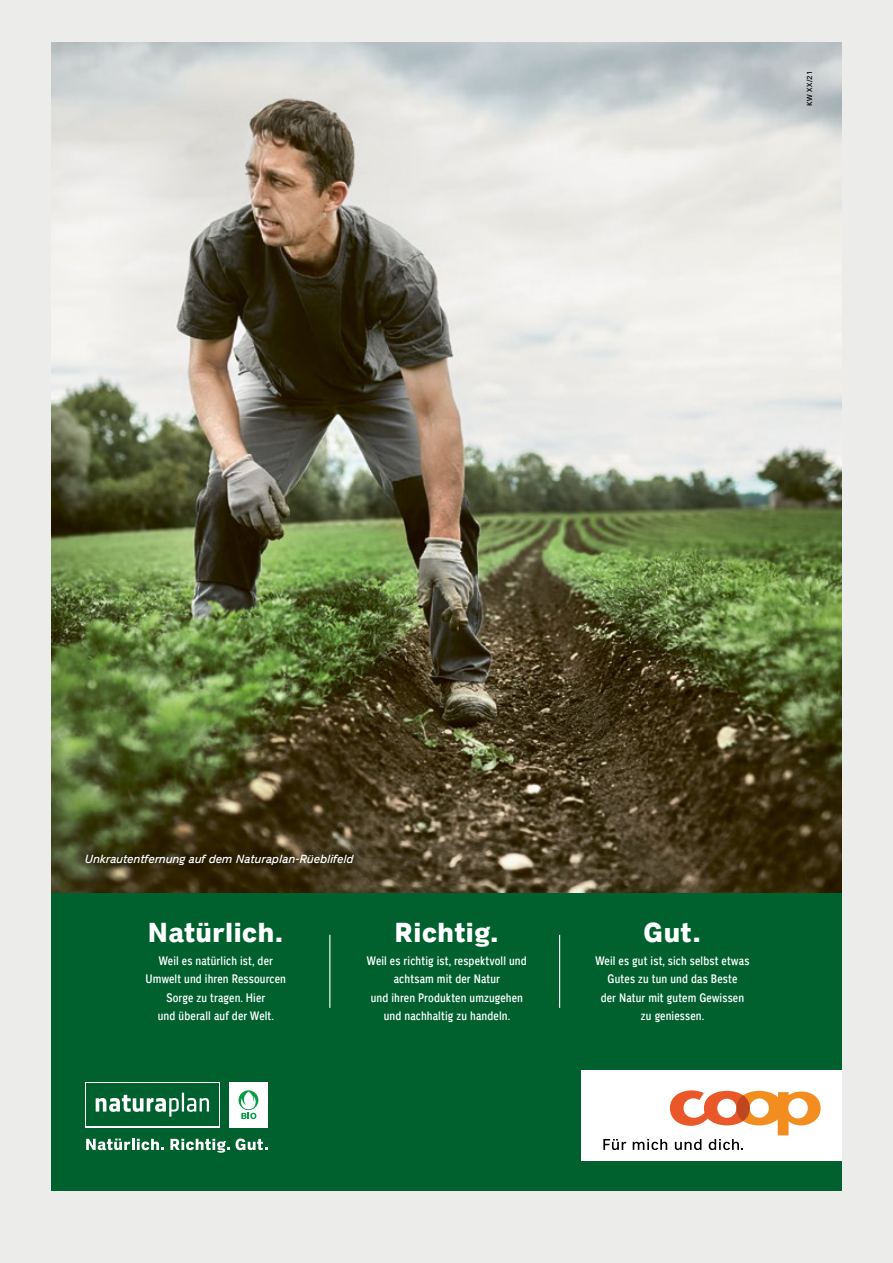
<style>
.page{position:relative;width:893px;height:1263px;background:#ececeb}
.page>*{position:absolute;margin:0;border:0;box-sizing:border-box;transform-origin:0 0}
.t1{font:700 27.9px "Coop";color:#fff}
.t2{font:12.45px/18.1px "Coop Condensed";letter-spacing:.015em;color:#fff;text-align:center}
.t3{font:italic 12px "Coop";color:#fff}
.t4{font:7.5px "Coop";color:#000}
</style>
<div class="page">
<img style="left:51px;top:43px;width:791px;height:850px">
<div style="left:51px;top:893px;width:791px;height:298px;background:#00612f"></div>
<div style="left:78px;top:847px;width:284px;height:26px;background:#000;opacity:.75"></div>
<hr style="left:329px;top:935px;width:1px;height:73px;background:#fff">
<hr style="left:559px;top:935px;width:1px;height:73px;background:#fff">
<div style="left:85px;top:1082px;width:135px;height:45px;background:#fff"></div>
<div style="left:229px;top:1082px;width:39px;height:45px;background:#fff"></div>
<div style="left:86px;top:1083px;width:133px;height:43px;background:#00612f"></div>
<svg style="left:96px;top:1093px;width:113px;height:24px"></svg>
<svg style="left:239px;top:1090px;width:19px;height:20px"></svg>
<svg style="left:240px;top:1091px;width:17px;height:28px"></svg>
<svg style="left:86px;top:1138px;width:78px;height:12px"></svg>
<svg style="left:170px;top:1139px;width:60px;height:14px"></svg>
<svg style="left:236px;top:1138px;width:32px;height:12px"></svg>
<div style="left:582px;top:1071px;width:260px;height:90px;background:#fff"></div>
<svg style="left:603px;top:1139px;width:23px;height:11px"></svg>
<svg style="left:633px;top:1090px;width:188px;height:60px"></svg>
<p class="t4" style="left:806px;top:106px;width:37px;rotate:-90deg">KW XX/21</p>
<p class="t3" style="left:84px;top:853px;width:270px">Unkrautentfernung auf dem Naturaplan-Rüeblifeld</p>
<h1 class="t1" style="left:148px;top:917px;width:138px">Natürlich.</h1>
<p class="t2" style="left:146px;top:952px;width:142px">Weil es natürlich ist, der<br>Umwelt und ihren Ressourcen<br>Sorge zu tragen. Hier<br>und überall auf der Welt.</p>
<h1 class="t1" style="left:394px;top:917px;width:107px">Richtig.</h1>
<p class="t2" style="left:367px;top:952px;width:161px">Weil es richtig ist, respektvoll und achtsam mit der Natur<br>und ihren Produkten umzugehen und nachhaltig zu handeln.</p>
<h1 class="t1" style="left:643px;top:917px;width:60px">Gut.</h1>
<p class="t2" style="left:595px;top:952px;width:155px">Weil es gut ist, sich selbst etwas<br>Gutes zu tun und das Beste<br>der Natur mit gutem Gewissen zu geniessen.</p>
</div>
